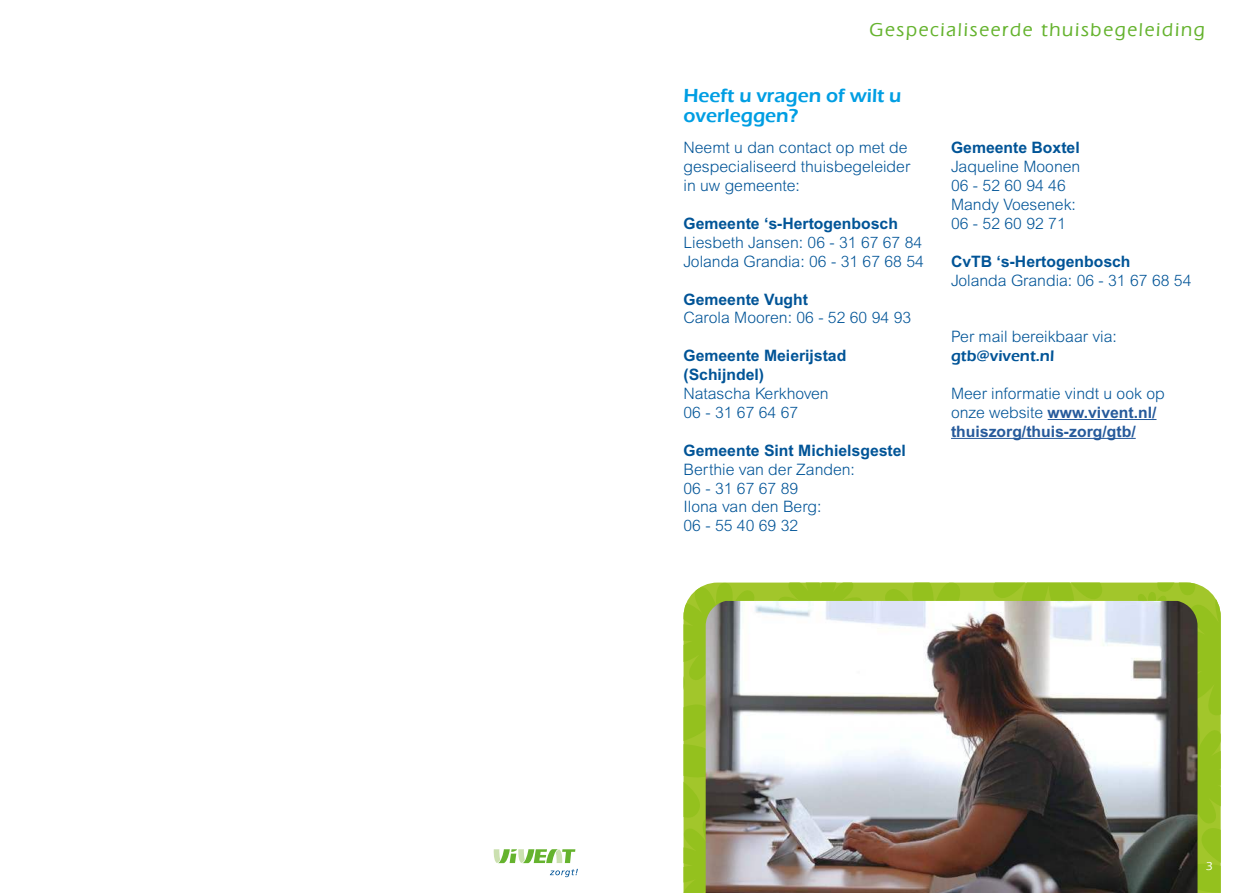
<style>
.page{position:relative;width:1259px;height:893px;background:#fff}
.page>*{position:absolute;margin:0;border:0;box-sizing:border-box;transform-origin:0 0}
.t1{font:500 19.5px "Eras IT Cby BT";letter-spacing:.09em;color:#65b32e}
.t2{font:600 19.5px/19.5px "Eras ITC";color:#009ee3}
.t3{font:300 15.75px/18.9px "Arial MT Std";color:#005497}
.t4{font:700 15.75px/18.9px "Arial MT Std";color:#005497}
.t5{font:700 15.75px/18.9px "Arial MT Std";color:#265a9b}
.t6{font:600 15.75px "Eras ITC";color:#005497}
.t7{font:500 12px "Eras IT Cby BT";color:#fff}
.s1{font-weight:300;color:#005497}
</style>
<div class="page">
<hr style="left:1047px;top:419px;width:109px;height:1px;background:#265a9b">
<hr style="left:951px;top:438px;width:184px;height:1px;background:#265a9b">
<svg style="left:683px;top:583px;width:537px;height:310px;background:#9bc427"></svg>
<img style="left:705px;top:601px;width:492px;height:292px">
<svg style="left:494px;top:849px;width:81px;height:14px"></svg>
<svg style="left:550px;top:869px;width:28px;height:8px"></svg>
<p class="t1" style="left:869px;top:23px;width:337px">Gespecialiseerde thuisbegeleiding</p>
<p class="t2" style="left:683px;top:88px;width:219px">Heeft u vragen of wilt u overleggen?</p>
<p class="t3" style="left:683px;top:140px;width:228px">Neemt u dan contact op met de gespecialiseerd thuisbegeleider in uw gemeente:</p>
<p class="t4" style="left:683px;top:215px;width:216px">Gemeente ‘s-Hertogenbosch</p>
<p class="t3" style="left:683px;top:234px;width:242px">Liesbeth Jansen: 06 - 31 67 67 84<br>Jolanda Grandia: 06 - 31 67 68 54</p>
<p class="t4" style="left:683px;top:291px;width:126px">Gemeente Vught</p>
<p class="t3" style="left:683px;top:310px;width:229px">Carola Mooren: 06 - 52 60 94 93</p>
<p class="t4" style="left:683px;top:348px;width:164px">Gemeente Meierijstad (Schijndel)</p>
<p class="t3" style="left:683px;top:385px;width:147px">Natascha Kerkhoven<br>06 - 31 67 64 67</p>
<p class="t4" style="left:683px;top:442px;width:224px">Gemeente Sint Michielsgestel</p>
<p class="t3" style="left:683px;top:461px;width:173px">Berthie van der Zanden:<br>06 - 31 67 67 89<br>Ilona van den Berg:<br>06 - 55 40 69 32</p>
<p class="t4" style="left:951px;top:140px;width:130px">Gemeente Boxtel</p>
<p class="t3" style="left:951px;top:159px;width:131px">Jaqueline Moonen<br>06 - 52 60 94 46<br>Mandy Voesenek:<br>06 - 52 60 92 71</p>
<p class="t4" style="left:951px;top:253px;width:181px">CvTB ‘s-Hertogenbosch</p>
<p class="t3" style="left:951px;top:272px;width:242px">Jolanda Grandia: 06 - 31 67 68 54</p>
<p class="t3" style="left:951px;top:329px;width:167px">Per mail bereikbaar via:</p>
<p class="t6" style="left:951px;top:350px;width:105px">gtb@vivent.nl</p>
<p class="t5" style="left:951px;top:385px;width:215px"><span class="s1">Meer informatie vindt u ook op onze website</span> www.vivent.nl/ thuiszorg/thuis-zorg/gtb/</p>
<p class="t7" style="left:1206px;top:858px;width:8px">3</p>
</div>
